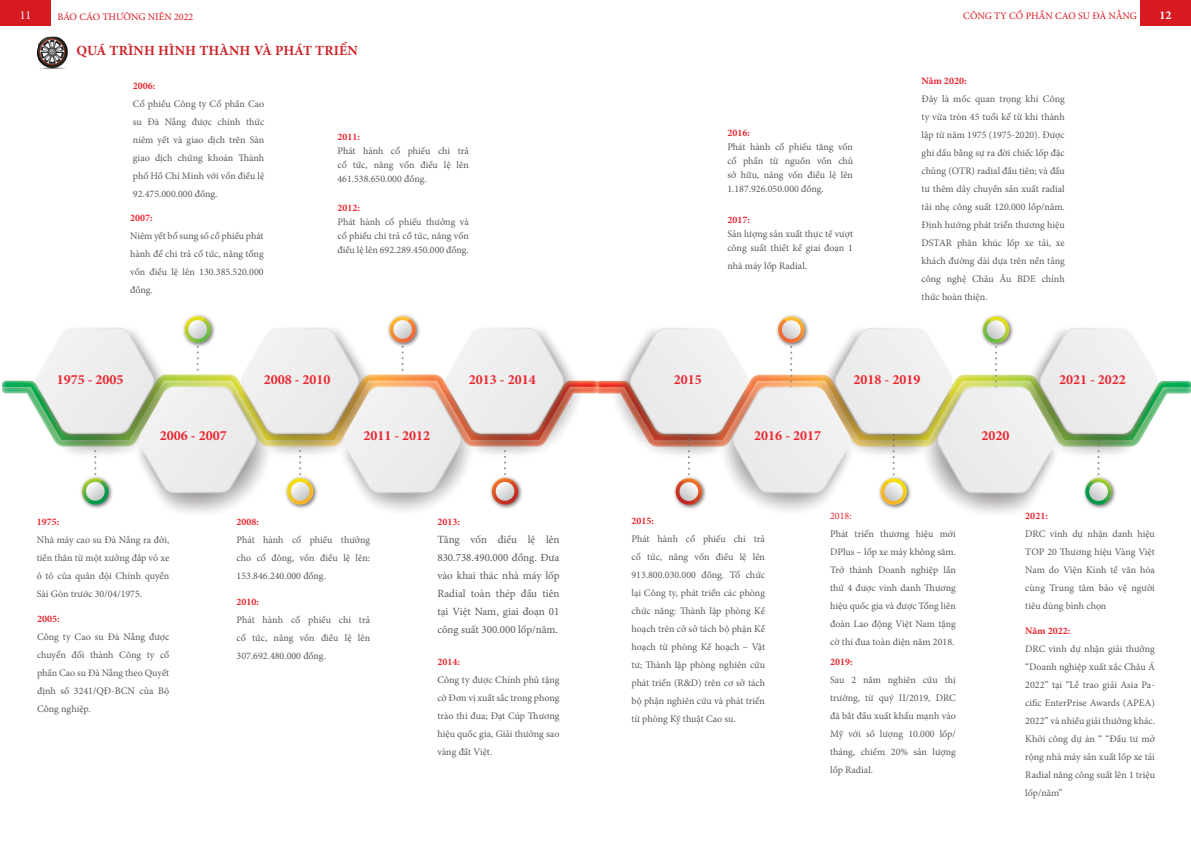
<style>
.page{position:relative;width:1191px;height:842px;background:#fff}
.page>*{position:absolute;margin:0;border:0;box-sizing:border-box;transform-origin:0 0}
.t1{font:700 14px "Minion Pro";color:#eb252f}
.t2{font:700 14px "Minion Pro";letter-spacing:.01em;color:#ce2428}
.t3{font:12px "Minion Pro";color:#fff}
.t4{font:700 12px "Minion Pro";color:#fff}
.t5{font:11px/18px "Minion Pro";color:#58595b;text-align:justify}
.t6{font:10px/18px "Minion Pro";color:#58595b;text-align:justify}
.t7{font:700 10px "Minion Pro";color:#eb252f}
.t8{font:10px "Minion Pro";color:#d71920}
.t9{font:10px "Minion Pro";color:#eb252f}
</style>
<div class="page">
<div style="left:0;top:0;width:51px;height:26px;background:#d71920"></div>
<div style="left:1140px;top:0;width:51px;height:26px;background:#d71920"></div>
<img style="left:37px;top:37px;width:31px;height:32px">
<img style="left:3px;top:314px;width:1188px;height:199px">
<p class="t3" style="left:20px;top:7px;width:13px">11</p>
<p class="t8" style="left:57px;top:10px;width:137px">BÁO CÁO THƯỜNG NIÊN 2022</p>
<p class="t8" style="left:963px;top:9px;width:175px">CÔNG TY CỔ PHẦN CAO SU ĐÀ NẴNG</p>
<p class="t4" style="left:1159px;top:6px;width:13px">12</p>
<h1 class="t2" style="left:77px;top:41px;width:282px">QUÁ TRÌNH HÌNH THÀNH VÀ PHÁT TRIỂN</h1>
<p class="t7" style="left:133px;top:79px;width:24px">2006:</p>
<p class="t6" style="left:133px;top:95px;width:133px">Cổ phiếu Công ty Cổ phần Cao su Đà Nẵng được chính thức niêm yết và giao dịch trên Sàn giao dịch chứng khoán Thành phố Hồ Chí Minh với vốn điều lệ 92.475.000.000 đồng.</p>
<p class="t7" style="left:130px;top:211px;width:24px">2007:</p>
<p class="t6" style="left:130px;top:227px;width:135px">Niêm yết bổ sung số cổ phiếu phát hành để chi trả cổ tức, nâng tổng vốn điều lệ lên 130.385.520.000 đồng.</p>
<p class="t7" style="left:337px;top:130px;width:24px">2011:</p>
<p class="t6" style="left:337px;top:144px;width:133px;line-height:14px">Phát hành cổ phiếu chi trả cổ tức, nâng vốn điều lệ lên 461.538.650.000 đồng.</p>
<p class="t7" style="left:337px;top:201px;width:24px">2012:</p>
<p class="t6" style="left:337px;top:215px;width:133px;line-height:14px">Phát hành cổ phiếu thưởng và cổ phiếu chi trả cổ tức, nâng vốn điều lệ lên 692.289.450.000 đồng.</p>
<p class="t7" style="left:727px;top:126px;width:24px">2016:</p>
<p class="t6" style="left:727px;top:140px;width:127px;line-height:14px">Phát hành cổ phiếu tăng vốn cổ phần từ nguồn vốn chủ sở hữu, nâng vốn điều lệ lên 1.187.926.050.000 đồng.</p>
<p class="t7" style="left:727px;top:213px;width:24px">2017:</p>
<p class="t6" style="left:727px;top:227px;width:127px;line-height:14px">Sản lượng sản xuất thực tế vượt công suất thiết kế giai đoạn 1</p>
<p class="t6" style="left:727px;top:257px;width:81px">nhà máy lốp Radial.</p>
<p class="t7" style="left:921px;top:74px;width:46px">Năm 2020:</p>
<p class="t6" style="left:921px;top:90px;width:145px">Đây là mốc quan trọng khi Công ty vừa tròn 45 tuổi kể từ khi thành lập từ năm 1975 (1975-2020). Được ghi dấu bằng sự ra đời chiếc lốp đặc chủng (OTR) radial đầu tiên; và đầu tư thêm dây chuyền sản xuất radial tải nhẹ công suất 120.000 lốp/năm.<br>Định hướng phát triển thương hiệu DSTAR phân khúc lốp xe tải, xe khách đường dài dựa trên nền tảng công nghệ Châu Âu BDE chính thức hoàn thiện.</p>
<h1 class="t1" style="left:57px;top:370px;width:68px">1975 - 2005</h1>
<h1 class="t1" style="left:264px;top:370px;width:68px">2008 - 2010</h1>
<h1 class="t1" style="left:469px;top:370px;width:68px">2013 - 2014</h1>
<h1 class="t1" style="left:673px;top:370px;width:29px">2015</h1>
<h1 class="t1" style="left:853px;top:370px;width:68px">2018 - 2019</h1>
<h1 class="t1" style="left:1059px;top:370px;width:68px">2021 - 2022</h1>
<h1 class="t1" style="left:160px;top:425px;width:68px">2006 - 2007</h1>
<h1 class="t1" style="left:363px;top:425px;width:68px">2011 - 2012</h1>
<h1 class="t1" style="left:754px;top:425px;width:68px">2016 - 2017</h1>
<h1 class="t1" style="left:981px;top:425px;width:29px">2020</h1>
<p class="t7" style="left:37px;top:514px;width:24px">1975:</p>
<p class="t6" style="left:37px;top:530px;width:134px">Nhà máy cao su Đà Nẵng ra đời, tiền thân từ một xưởng đắp vỏ xe ô tô của quân đội Chính quyền Sài Gòn trước 30/04/1975.</p>
<p class="t7" style="left:37px;top:612px;width:24px">2005:</p>
<p class="t6" style="left:37px;top:628px;width:134px">Công ty Cao su Đà Nẵng được chuyển đổi thành Công ty cổ phần Cao su Đà Nẵng theo Quyết định số 3241/QĐ-BCN của Bộ Công nghiệp.</p>
<p class="t7" style="left:237px;top:514px;width:24px">2008:</p>
<p class="t6" style="left:237px;top:530px;width:135px">Phát hành cổ phiếu thưởng cho cổ đông, vốn điều lệ lên:<br>153.846.240.000 đồng.</p>
<p class="t7" style="left:237px;top:595px;width:24px">2010:</p>
<p class="t6" style="left:237px;top:611px;width:135px">Phát hành cổ phiếu chi trả cổ tức, nâng vốn điều lệ lên 307.692.480.000 đồng.</p>
<p class="t7" style="left:437px;top:515px;width:24px">2013:</p>
<p class="t5" style="left:437px;top:531px;width:124px">Tăng vốn điều lệ lên 830.738.490.000 đồng. Đưa vào khai thác nhà máy lốp Radial toàn thép đầu tiên tại Việt Nam, giai đoạn 01 công suất 300.000 lốp/năm.</p>
<p class="t7" style="left:437px;top:655px;width:24px">2014:</p>
<p class="t6" style="left:437px;top:671px;width:124px">Công ty được Chính phủ tặng cờ Đơn vị xuất sắc trong phong trào thi đua; Đạt Cúp Thương hiệu quốc gia, Giải thưởng sao vàng đất Việt.</p>
<p class="t7" style="left:631px;top:514px;width:24px">2015:</p>
<p class="t6" style="left:631px;top:530px;width:135px">Phát hành cổ phiếu chi trả cổ tức, nâng vốn điều lệ lên 913.800.030.000 đồng. Tổ chức lại Công ty, phát triển các phòng chức năng: Thành lập phòng Kế hoạch trên cở sở tách bộ phận Kế hoạch từ phòng Kế hoạch – Vật tư; Thành lập phòng nghiên cứu phát triển (R&amp;D) trên cơ sở tách bộ phận nghiên cứu và phát triển từ phòng Kỹ thuật Cao su.</p>
<p class="t9" style="left:830px;top:509px;width:23px">2018:</p>
<p class="t6" style="left:830px;top:525px;width:127px">Phát triển thương hiệu mới DPlus – lốp xe máy không săm.<br>Trở thành Doanh nghiệp lần thứ 4 được vinh danh Thương hiệu quốc gia và được Tổng liên đoàn Lao động Việt Nam tặng cờ thi đua toàn diện năm 2018.</p>
<p class="t7" style="left:830px;top:655px;width:24px">2019:</p>
<p class="t6" style="left:830px;top:671px;width:127px">Sau 2 năm nghiên cứu thị trường, từ quý II/2019, DRC đã bắt đầu xuất khẩu mạnh vào Mỹ với số lượng 10.000 lốp/ tháng, chiếm 20% sản lượng lốp Radial.</p>
<p class="t7" style="left:1025px;top:509px;width:24px">2021:</p>
<p class="t6" style="left:1025px;top:525px;width:131px">DRC vinh dự nhận danh hiệu TOP 20 Thương hiệu Vàng Việt Nam do Viện Kinh tế văn hóa cùng Trung tâm bảo vệ người tiêu dùng bình chọn</p>
<p class="t7" style="left:1025px;top:623px;width:46px">Năm 2022:</p>
<p class="t6" style="left:1025px;top:640px;width:131px">DRC vinh dự nhận giải thưởng “Doanh nghiệp xuất xắc Châu Á 2022” tại “Lễ trao giải Asia Pa&shy;cific EnterPrise Awards (APEA)<br>2022” và nhiều giải thưởng khác.<br>Khởi công dự án “ “Đầu tư mở rộng nhà máy sản xuất lốp xe tải Radial nâng công suất lên 1 triệu lốp/năm”</p>
</div>
